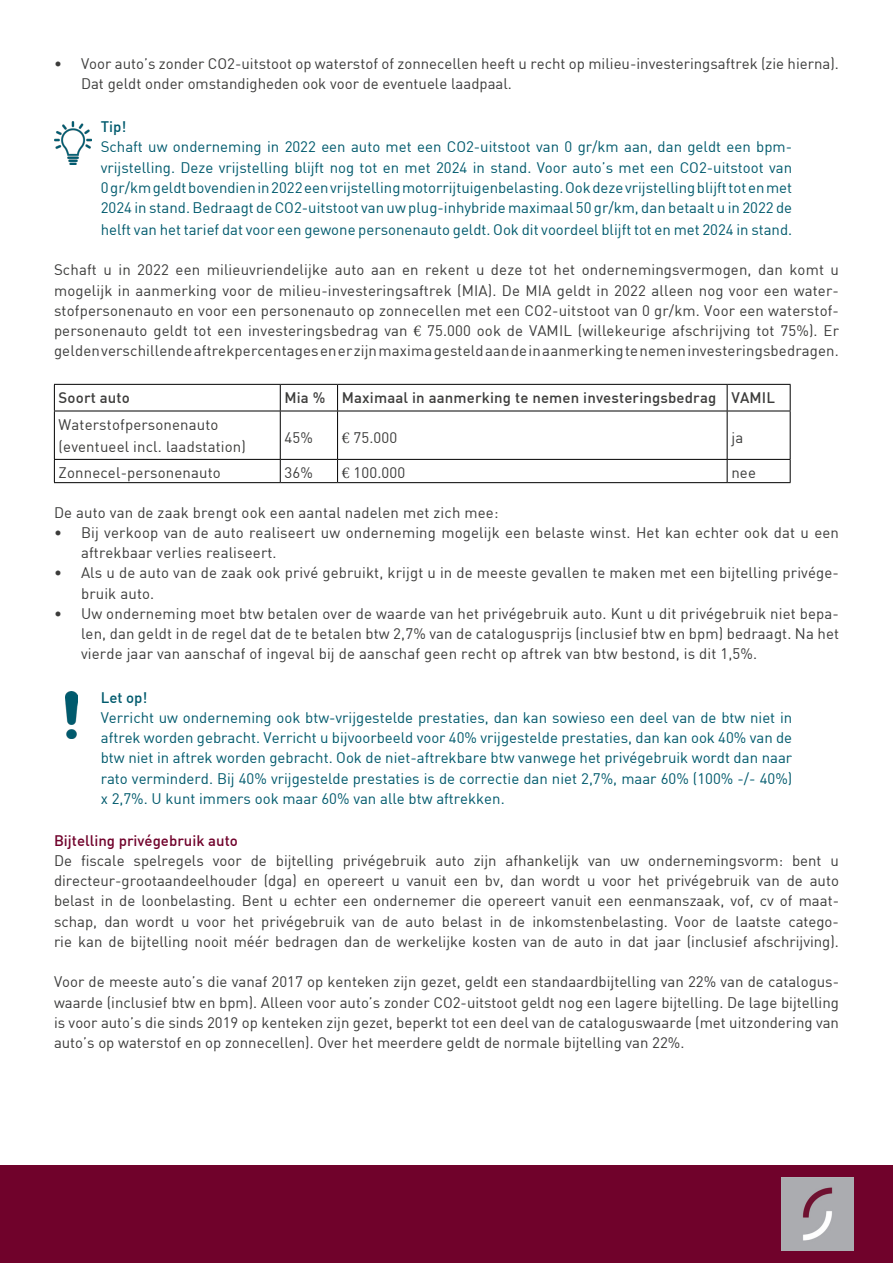
<style>
.page{position:relative;width:893px;height:1263px;background:#fff}
.page>*{position:absolute;margin:0;border:0;box-sizing:border-box;transform-origin:0 0}
.t1{font:15px/20.2px "DIN";letter-spacing:.01em;color:#3c3c3b}
.t2{font:15px/20.2px "DIN";color:#005a6d;text-align:justify}
.t3{font:500 15px "DIN";letter-spacing:.01em;color:#3c3c3b}
.t4{font:500 15px "DIN";color:#70022b}
.t5{font:500 15px "DIN";color:#005a6d}
.s1{font-family:"Minion Pro";font-size:16.5px}
</style>
<div class="page">
<div style="left:0;top:1165px;width:893px;height:98px;background:#70022b"></div>
<img style="left:781px;top:1178px;width:72px;height:72px">
<hr style="left:54px;top:411px;width:1px;height:48px;background:#000">
<hr style="left:280px;top:411px;width:1px;height:48px;background:#000">
<hr style="left:337px;top:411px;width:1px;height:48px;background:#000">
<hr style="left:727px;top:411px;width:1px;height:48px;background:#000">
<hr style="left:790px;top:411px;width:1px;height:48px;background:#000">
<hr style="left:54px;top:459px;width:226px;height:1px;background:#000">
<svg style="left:54px;top:460px;width:1px;height:22px"></svg>
<hr style="left:280px;top:459px;width:58px;height:1px;background:#000">
<svg style="left:280px;top:460px;width:1px;height:22px"></svg>
<hr style="left:338px;top:459px;width:389px;height:1px;background:#000">
<svg style="left:337px;top:460px;width:1px;height:22px"></svg>
<hr style="left:727px;top:459px;width:63px;height:1px;background:#000">
<svg style="left:727px;top:460px;width:1px;height:22px"></svg>
<svg style="left:790px;top:460px;width:1px;height:22px"></svg>
<hr style="left:54px;top:482px;width:226px;height:1px;background:#000">
<hr style="left:280px;top:482px;width:58px;height:1px;background:#000">
<hr style="left:338px;top:482px;width:389px;height:1px;background:#000">
<hr style="left:727px;top:482px;width:63px;height:1px;background:#000">
<hr style="left:54px;top:384px;width:226px;height:1px;background:#000">
<svg style="left:54px;top:385px;width:1px;height:26px"></svg>
<hr style="left:280px;top:384px;width:58px;height:1px;background:#000">
<svg style="left:280px;top:385px;width:1px;height:26px"></svg>
<hr style="left:338px;top:384px;width:389px;height:1px;background:#000">
<svg style="left:337px;top:385px;width:1px;height:26px"></svg>
<hr style="left:727px;top:384px;width:63px;height:1px;background:#000">
<svg style="left:727px;top:385px;width:1px;height:26px"></svg>
<svg style="left:790px;top:385px;width:1px;height:26px"></svg>
<hr style="left:54px;top:411px;width:226px;height:1px;background:#000">
<hr style="left:280px;top:411px;width:58px;height:1px;background:#000">
<hr style="left:338px;top:411px;width:389px;height:1px;background:#000">
<hr style="left:727px;top:411px;width:63px;height:1px;background:#000">
<img style="left:54px;top:122px;width:37px;height:42px">
<img style="left:66px;top:692px;width:12px;height:47px">
<p class="t1" style="left:81px;top:53px;width:759px;text-indent:-27px">• Voor auto’s zonder CO2-uitstoot op waterstof of zonnecellen heeft u recht op milieu-investeringsaftrek (zie hierna).<br>Dat geldt onder omstandigheden ook voor de eventuele laadpaal.</p>
<p class="t5" style="left:101px;top:117px;width:27px">Tip!</p>
<p class="t2" style="left:101px;top:137px;width:693px">Schaft uw onderneming in 2022 een auto met een CO2-uitstoot van 0 gr/km aan, dan geldt een bpm&shy;vrijstelling. Deze vrijstelling blijft nog tot en met 2024 in stand. Voor auto’s met een CO2-uitstoot van 0 gr/km geldt bovendien in 2022 een vrijstelling motorrijtuigenbelasting. Ook deze vrijstelling blijft tot en met 2024 in stand. Bedraagt de CO2-uitstoot van uw plug-inhybride maximaal 50 gr/km, dan betaalt u in 2022 de</p>
<p class="t2" style="left:101px;top:219px;width:693px">helft van het tarief dat voor een gewone personenauto geldt. Ook dit voordeel blijft tot en met 2024 in stand.</p>
<p class="t1" style="left:54px;top:260px;width:786px;text-align:justify">Schaft u in 2022 een milieuvriendelijke auto aan en rekent u deze tot het ondernemingsvermogen, dan komt u mogelijk in aanmerking voor de milieu-investeringsaftrek (MIA). De MIA geldt in 2022 alleen nog voor een water&shy;stofpersonenauto en voor een personenauto op zonnecellen met een CO2-uitstoot van 0 gr/km. Voor een waterstof&shy;personenauto geldt tot een investeringsbedrag van <span class="s1">€</span> 75.000 ook de VAMIL (willekeurige afschrijving tot 75%). Er gelden verschillende aftrekpercentages en er zijn maxima gesteld aan de in aanmerking te nemen investeringsbedragen.</p>
<p class="t3" style="left:59px;top:388px;width:73px">Soort auto</p>
<p class="t3" style="left:285px;top:388px;width:492px">Mia % Maximaal in aanmerking te nemen investeringsbedrag VAMIL</p>
<p class="t1" style="left:59px;top:413px;width:189px;line-height:21.6px">Waterstofpersonenauto (eventueel incl. laadstation)</p>
<p class="t1" style="left:285px;top:427px;width:30px">45%</p>
<p class="t1" style="left:342px;top:427px;width:57px"><span class="s1">€</span> 75.000</p>
<p class="t1" style="left:731px;top:427px;width:13px">ja</p>
<p class="t1" style="left:59px;top:463px;width:164px">Zonnecel-personenauto</p>
<p class="t1" style="left:285px;top:463px;width:30px">36%</p>
<p class="t1" style="left:342px;top:463px;width:65px"><span class="s1">€</span> 100.000</p>
<p class="t1" style="left:731px;top:463px;width:26px">nee</p>
<p class="t1" style="left:54px;top:502px;width:446px">De auto van de zaak brengt ook een aantal nadelen met zich mee:</p>
<p class="t1" style="left:81px;top:522px;width:759px;text-indent:-27px">• Bij verkoop van de auto realiseert uw onderneming mogelijk een belaste winst. Het kan echter ook dat u een aftrekbaar verlies realiseert.</p>
<p class="t1" style="left:81px;top:562px;width:759px;text-indent:-27px">• Als u de auto van de zaak ook privé gebruikt, krijgt u in de meeste gevallen te maken met een bijtelling privége&shy;bruik auto.</p>
<p class="t1" style="left:81px;top:603px;width:760px;text-align:justify;text-indent:-27px">• Uw onderneming moet btw betalen over de waarde van het privégebruik auto. Kunt u dit privégebruik niet bepa&shy;len, dan geldt in de regel dat de te betalen btw 2,7% van de catalogusprijs (inclusief btw en bpm) bedraagt. Na het vierde jaar van aanschaf of ingeval bij de aanschaf geen recht op aftrek van btw bestond, is dit 1,5%.</p>
<p class="t5" style="left:101px;top:687px;width:48px">Let op!</p>
<p class="t2" style="left:101px;top:707px;width:693px">Verricht uw onderneming ook btw-vrijgestelde prestaties, dan kan sowieso een deel van de btw niet in aftrek worden gebracht. Verricht u bijvoorbeeld voor 40% vrijgestelde prestaties, dan kan ook 40% van de btw niet in aftrek worden gebracht. Ook de niet-aftrekbare btw vanwege het privégebruik wordt dan naar rato verminderd. Bij 40% vrijgestelde prestaties is de correctie dan niet 2,7%, maar 60% (100% -/- 40%) x 2,7%. U kunt immers ook maar 60% van alle btw aftrekken.</p>
<p class="t4" style="left:54px;top:831px;width:185px">Bijtelling privégebruik auto</p>
<p class="t1" style="left:54px;top:850px;width:787px;text-align:justify">De fiscale spelregels voor de bijtelling privégebruik auto zijn afhankelijk van uw ondernemingsvorm: bent u directeur-grootaandeelhouder (dga) en opereert u vanuit een bv, dan wordt u voor het privégebruik van de auto belast in de loonbelasting. Bent u echter een ondernemer die opereert vanuit een eenmanszaak, vof, cv of maat&shy;schap, dan wordt u voor het privégebruik van de auto belast in de inkomstenbelasting. Voor de laatste catego&shy;rie kan de bijtelling nooit méér bedragen dan de werkelijke kosten van de auto in dat jaar (inclusief afschrijving).</p>
<p class="t1" style="left:54px;top:971px;width:787px;text-align:justify">Voor de meeste auto’s die vanaf 2017 op kenteken zijn gezet, geldt een standaardbijtelling van 22% van de catalogus&shy;waarde (inclusief btw en bpm). Alleen voor auto’s zonder CO2-uitstoot geldt nog een lagere bijtelling. De lage bijtelling is voor auto’s die sinds 2019 op kenteken zijn gezet, beperkt tot een deel van de cataloguswaarde (met uitzondering van auto’s op waterstof en op zonnecellen). Over het meerdere geldt de normale bijtelling van 22%.</p>
</div>
